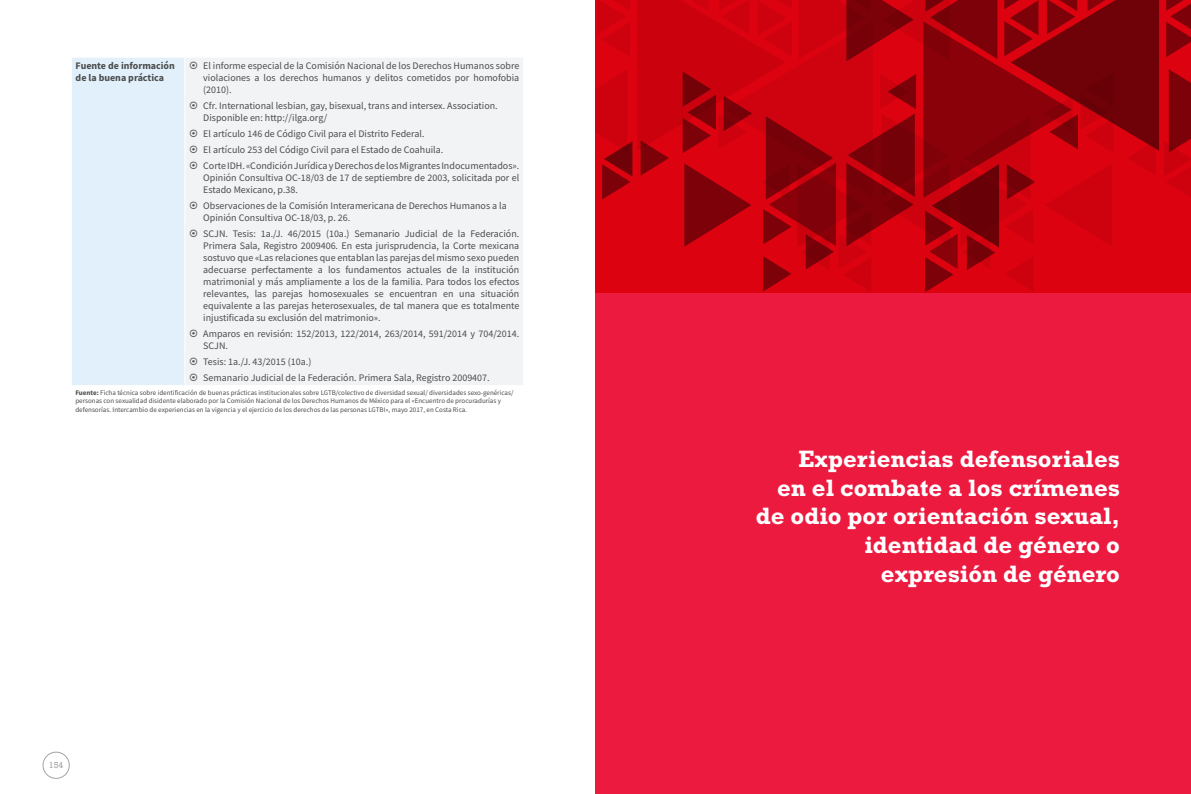
<style>
.page{position:relative;width:1191px;height:794px;background:#fff}
.page>*{position:absolute;margin:0;border:0;box-sizing:border-box;transform-origin:0 0}
.t1{font:700 24px/28.8px "Rockwell";color:#fff;text-align:right}
.t2{font:10px/12px "Source Sans Pro";color:#4b4c4d}
.t3{font:700 10px/12px "Source Sans Pro";color:#4b4c4d}
.t4{font:9px "Rockwell";color:#a3a4a8}
.t5{font:7px/8.4px "Source Sans Pro";color:#4b4c4d}
.s1{font-weight:700}
</style>
<div class="page">
<div style="left:43px;top:751px;width:27px;height:28px;border:1px solid #a3a4a8;border-radius:50%"></div>
<div style="left:71px;top:57px;width:114px;height:328px;background:#e1f0fa"></div>
<div style="left:185px;top:57px;width:338px;height:328px;background:#f2f3f4"></div>
<hr style="left:71px;top:57px;width:114px;height:1px;background:#fff">
<hr style="left:71px;top:58px;width:1px;height:327px;background:#fff">
<hr style="left:185px;top:57px;width:339px;height:1px;background:#fff">
<hr style="left:184px;top:58px;width:1px;height:327px;background:#fff">
<div style="left:595px;top:0;width:596px;height:794px;background:#ed1a40"></div>
<svg style="left:595px;top:0;width:596px;height:292px;background:#b6010d"></svg>
<p class="t3" style="left:76px;top:59px;width:101px">Fuente de información de la buena práctica</p>
<p class="t2" style="left:203px;top:60px;width:317px;text-align:justify">El informe especial de la Comisión Nacional de los Derechos Humanos sobre violaciones a los derechos humanos y delitos cometidos por homofobia (2010).</p>
<p class="t2" style="left:203px;top:100px;width:296px">Cfr. International lesbian, gay, bisexual, trans and intersex. Association.<br>Disponible en: http://ilga.org/</p>
<p class="t2" style="left:203px;top:126px;width:317px;line-height:16px">El artículo 146 de Código Civil para el Distrito Federal.<br>El artículo 253 del Código Civil para el Estado de Coahuila.<br>Corte IDH. «Condición Jurídica y Derechos de los Migrantes Indocumentados».</p>
<p class="t2" style="left:203px;top:172px;width:317px">Opinión Consultiva OC-18/03 de 17 de septiembre de 2003, solicitada por el<br>Estado Mexicano, p.38.</p>
<p class="t2" style="left:203px;top:200px;width:305px">Observaciones de la Comisión Interamericana de Derechos Humanos a la<br>Opinión Consultiva OC-18/03, p. 26.</p>
<p class="t2" style="left:203px;top:228px;width:317px;text-align:justify">SCJN. Tesis: 1a./J. 46/2015 (10a.) Semanario Judicial de la Federación.<br>Primera Sala, Registro 2009406. En esta jurisprudencia, la Corte mexicana sostuvo que «Las relaciones que entablan las parejas del mismo sexo pueden adecuarse perfectamente a los fundamentos actuales de la institución matrimonial y más ampliamente a los de la familia. Para todos los efectos relevantes, las parejas homosexuales se encuentran en una situación equivalente a las parejas heterosexuales, de tal manera que es totalmente injustificada su exclusión del matrimonio».</p>
<p class="t2" style="left:203px;top:328px;width:317px">Amparos en revisión: 152/2013, 122/2014, 263/2014, 591/2014 y 704/2014.<br>SCJN.</p>
<p class="t2" style="left:203px;top:354px;width:288px;line-height:16px">Tesis: 1a./J. 43/2015 (10a.)<br>Semanario Judicial de la Federación. Primera Sala, Registro 2009407.</p>
<p class="t5" style="left:75px;top:388px;width:439px"><span class="s1">Fuente:</span> Ficha técnica sobre identificación de buenas prácticas institucionales sobre LGTB/colectivo de diversidad sexual/ diversidades sexo-genéricas/ personas con sexualidad disidente elaborado por la Comisión Nacional de los Derechos Humanos de México para el «Encuentro de procuradurías y defensorías. Intercambio de experiencias en la vigencia y el ejercicio de los derechos de las personas LGTBI», mayo 2017, en Costa Rica.</p>
<p class="t4" style="left:49px;top:760px;width:16px">154</p>
<h1 class="t1" style="left:756px;top:444px;width:366px">Experiencias defensoriales<br>en el combate a los crímenes de odio por orientación sexual, identidad de género o expresión de género</h1>
</div>
